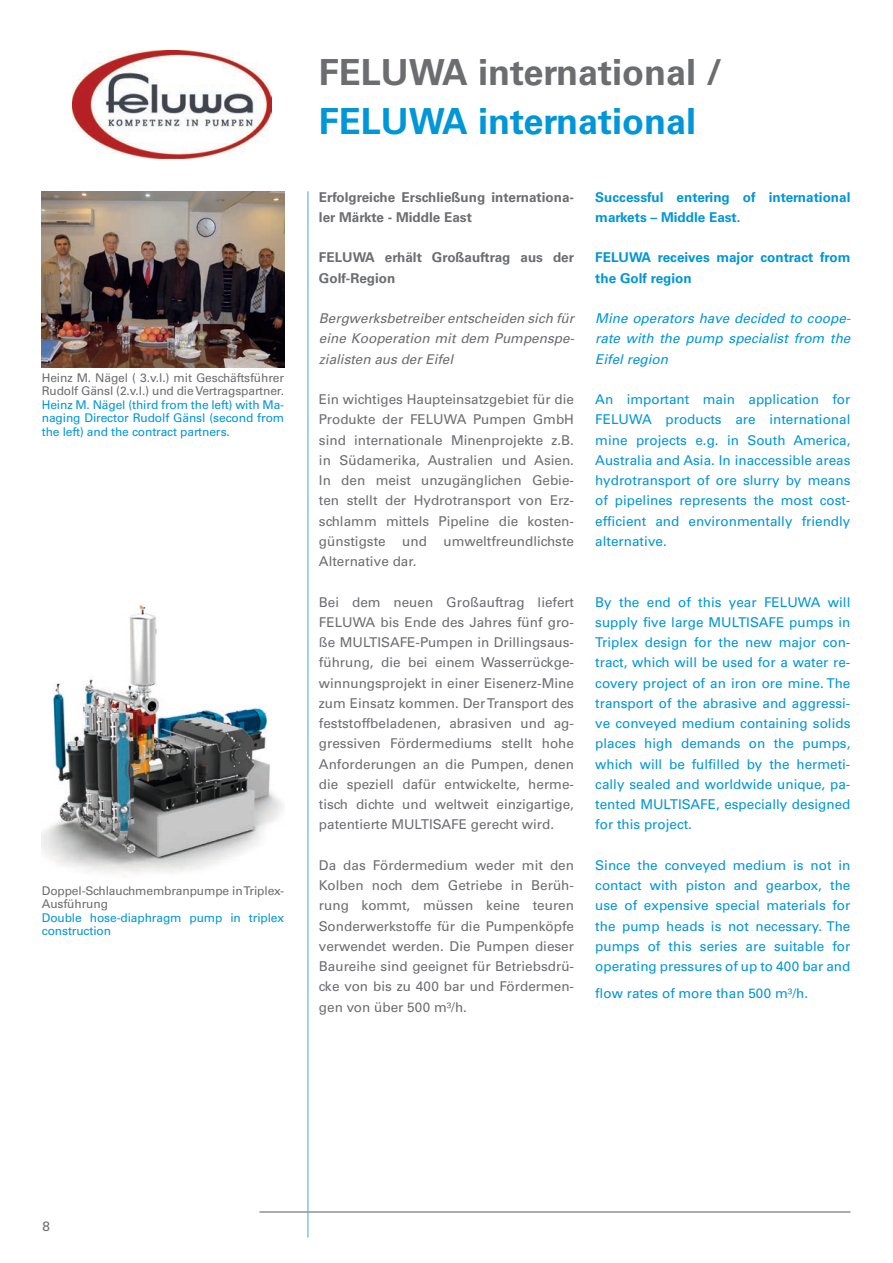
<style>
.page{position:relative;width:893px;height:1263px;background:#fff}
.page>*{position:absolute;margin:0;border:0;box-sizing:border-box;transform-origin:0 0}
.t1{font:700 36px "Univers CE";color:#6c6d70}
.t2{font:700 36px "Univers CE";color:#0196d7}
.t3{font:500 13.5px/20.2px "Univers CE";color:#6c6d70;text-align:justify}
.t4{font:500 13.5px/20.2px "Univers CE";color:#0196d7;text-align:justify}
.t5{font:700 13.5px/20.2px "Univers CE";color:#6c6d70}
.t6{font:700 13.5px/20.2px "Univers CE";color:#0196d7}
.t7{font:italic 13.5px/20.2px "Univers";color:#6c6d70;text-align:justify}
.t8{font:italic 13.5px/20.2px "Univers";color:#0196d7;text-align:justify}
.t9{font:500 12px/13.5px "Univers CE";letter-spacing:-.01em;color:#0196d7;text-align:justify}
.t10{font:500 12px/13.5px "Univers CE";letter-spacing:-.01em;color:#6c6d70}
</style>
<div class="page">
<hr style="left:259px;top:1211px;width:591px;height:1px;background:#6c6d70">
<hr style="left:307px;top:191px;width:1px;height:1046px;background:#56aee1">
<img style="left:42px;top:191px;width:242px;height:177px">
<img style="left:72px;top:50px;width:199px;height:108px">
<img style="left:42px;top:605px;width:241px;height:272px">
<p class="t10" style="left:42px;top:371px;width:244px">Heinz M. Nägel ( 3.v.l.) mit Geschäftsführer<br>Rudolf Gänsl (2.v.l.) und die Vertragspartner.</p>
<p class="t9" style="left:42px;top:398px;width:244px">Heinz M. Nägel (third from the left) with Ma&shy;naging Director Rudolf Gänsl (second from the left) and the contract partners.</p>
<p class="t10" style="left:42px;top:884px;width:244px">Doppel-Schlauchmembranpumpe in Triplex-<br>Ausführung</p>
<p class="t9" style="left:42px;top:911px;width:244px">Double hose-diaphragm pump in triplex construction</p>
<h1 class="t1" style="left:319px;top:51px;width:405px">FELUWA international /</h1>
<h1 class="t2" style="left:319px;top:100px;width:379px">FELUWA international</h1>
<p class="t5" style="left:319px;top:187px;width:257px">Erfolgreiche Erschließung internationa&shy;ler Märkte - Middle East</p>
<p class="t5" style="left:319px;top:248px;width:257px">FELUWA erhält Großauftrag aus der<br>Golf-Region</p>
<p class="t7" style="left:319px;top:308px;width:257px">Bergwerksbetreiber entscheiden sich für eine Kooperation mit dem Pumpenspe&shy;zialisten aus der Eifel</p>
<p class="t3" style="left:319px;top:390px;width:257px">Ein wichtiges Haupteinsatzgebiet für die Produkte der FELUWA Pumpen GmbH sind internationale Minenprojekte z.B. in Südamerika, Australien und Asien.<br>In den meist unzugänglichen Gebie&shy;ten stellt der Hydrotransport von Erz&shy;schlamm mittels Pipeline die kosten&shy;günstigste und umweltfreundlichste Alternative dar.</p>
<p class="t3" style="left:319px;top:592px;width:257px">Bei dem neuen Großauftrag liefert FELUWA bis Ende des Jahres fünf gro&shy;ße MULTISAFE-Pumpen in Drillingsaus&shy;führung, die bei einem Wasserrückge&shy;winnungsprojekt in einer Eisenerz-Mine zum Einsatz kommen. Der Transport des feststoffbeladenen, abrasiven und ag&shy;gressiven Fördermediums stellt hohe Anforderungen an die Pumpen, denen die speziell dafür entwickelte, herme&shy;tisch dichte und weltweit einzigartige, patentierte MULTISAFE gerecht wird.</p>
<p class="t3" style="left:319px;top:855px;width:257px">Da das Fördermedium weder mit den Kolben noch dem Getriebe in Berüh&shy;rung kommt, müssen keine teuren Sonderwerkstoffe für die Pumpenköpfe verwendet werden. Die Pumpen dieser Baureihe sind geeignet für Betriebsdrü&shy;cke von bis zu 400 bar und Fördermen&shy;gen von über 500 m³/h.</p>
<p class="t6" style="left:595px;top:187px;width:257px">Successful entering of international markets – Middle East.</p>
<p class="t6" style="left:595px;top:248px;width:257px">FELUWA receives major contract from the Golf region</p>
<p class="t8" style="left:595px;top:308px;width:257px">Mine operators have decided to coope&shy;rate with the pump specialist from the Eifel region</p>
<p class="t4" style="left:595px;top:390px;width:257px">An important main application for FELUWA products are international mine projects e.g. in South America, Australia and Asia. In inaccessible areas hydrotransport of ore slurry by means of pipelines represents the most cost&shy;efficient and environmentally friendly alternative.</p>
<p class="t4" style="left:595px;top:592px;width:257px">By the end of this year FELUWA will supply five large MULTISAFE pumps in Triplex design for the new major con&shy;tract, which will be used for a water re&shy;covery project of an iron ore mine. The transport of the abrasive and aggressi&shy;ve conveyed medium containing solids places high demands on the pumps, which will be fulfilled by the hermeti&shy;cally sealed and worldwide unique, pa&shy;tented MULTISAFE, especially designed for this project.</p>
<p class="t4" style="left:595px;top:855px;width:257px">Since the conveyed medium is not in contact with piston and gearbox, the use of expensive special materials for the pump heads is not necessary. The pumps of this series are suitable for operating pressures of up to 400 bar and</p>
<p class="t4" style="left:595px;top:984px;width:214px">flow rates of more than 500 m³/h.</p>
<p class="t3" style="left:43px;top:1216px;width:9px">8</p>
</div>
